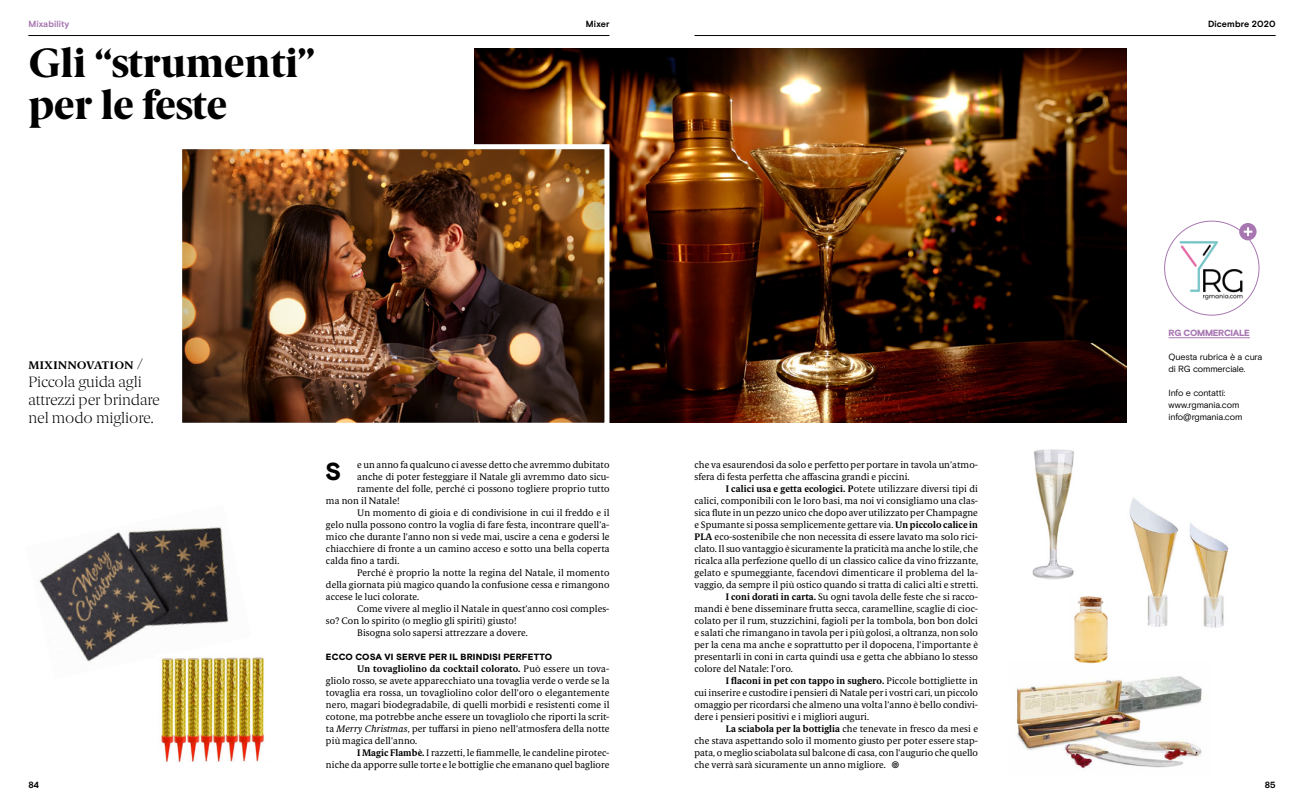
<style>
.page{position:relative;width:1304px;height:808px;background:#fff}
.page>*{position:absolute;margin:0;border:0;box-sizing:border-box;transform-origin:0 0}
.TITOLO_41_42_Berling{font:800 41px/42px "Berlingske Serif";color:#000}
.TXT-Capolettera{font:900 24.5px "Basis Grotesque Pro";color:#000}
.SOMMARIO_14_16_Berli{font:300 15px/18px "Berlingske Serif";color:#000}
.TXT-Corrente_9_5_12{font:9.5px/12px "Berlingske Serif Tx";letter-spacing:.01em;color:#000;text-align:justify}
.TXT-Capolettera-2{font:9.5px "Berlingske Serif Tx";letter-spacing:.01em;color:#000}
.TXT_Box_Basis_9_12{font:9px/12px "Basis Grotesque Pro";letter-spacing:-.02em;color:#000}
.TITOLETTO_PARAGRAFO{font:900 9px "Basis Grotesque Pro";letter-spacing:.02em;color:#000}
.t1{font:700 9px "Basis Grotesque Pro";letter-spacing:.01em;color:#000}
.t2{font:900 9px "Basis Grotesque Pro";letter-spacing:-.035em;color:#a877b2}
.t3{font:700 9px "Basis Grotesque Pro";letter-spacing:.01em;color:#a877b2}
.s1{font-family:"Berlingske Serif D Bd";font-weight:400}
.s2{font-weight:700}
.s3{font-style:italic}
</style>
<div class="page">
<img style="left:1165px;top:222px;width:94px;height:93px">
<hr style="left:28px;top:35px;width:581px;height:1px;background:#000">
<hr style="left:694px;top:35px;width:582px;height:1px;background:#000">
<hr style="left:1169px;top:337px;width:81px;height:1px;background:#a877b2">
<img style="left:475px;top:48px;width:651px;height:375px">
<svg style="left:1239px;top:223px;width:18px;height:17px"></svg>
<img style="left:182px;top:142px;width:430px;height:281px">
<img style="left:39px;top:527px;width:190px;height:135px">
<img style="left:1016px;top:676px;width:186px;height:92px">
<img style="left:1129px;top:497px;width:100px;height:131px">
<img style="left:1032px;top:449px;width:42px;height:131px">
<img style="left:1074px;top:596px;width:34px;height:68px">
<img style="left:156px;top:654px;width:109px;height:109px">
<p class="t3" style="left:28px;top:19px;width:43px">Mixability</p>
<p class="t1" style="left:586px;top:19px;width:25px">Mixer</p>
<p class="t1" style="left:1208px;top:19px;width:69px">Dicembre 2020</p>
<p class="TITOLO_41_42_Berling" style="left:28px;top:42px;width:288px">Gli “strumenti” per le feste</p>
<p class="SOMMARIO_14_16_Berli" style="left:28px;top:354px;width:133px"><span class="s1">mixinnovation</span> /<br>Piccola guida agli attrezzi per brindare nel modo migliore.</p>
<p class="TXT-Capolettera" style="left:325px;top:457px;width:18px">S</p>
<p class="TXT-Capolettera-2" style="left:357px;top:458px;width:254px">e un anno fa qualcuno ci avesse detto che avremmo dubitato</p>
<p class="TXT-Capolettera-2" style="left:357px;top:470px;width:254px">anche di poter festeggiare il Natale gli avremmo dato sicu-</p>
<p class="TXT-Capolettera-2" style="left:357px;top:482px;width:254px">ramente del folle, perché ci possono togliere proprio tutto</p>
<p class="TXT-Capolettera-2" style="left:326px;top:494px;width:75px">ma non il Natale!</p>
<p class="TXT-Corrente_9_5_12" style="left:326px;top:507px;width:285px;text-indent:31px">Un momento di gioia e di condivisione in cui il freddo e il gelo nulla possono contro la voglia di fare festa, incontrare quell’a&shy;mico che durante l’anno non si vede mai, uscire a cena e godersi le chiacchiere di fronte a un camino acceso e sotto una bella coperta calda fino a tardi.</p>
<p class="TXT-Corrente_9_5_12" style="left:326px;top:567px;width:285px;text-indent:31px">Perché è proprio la notte la regina del Natale, il momento della giornata più magico quando la confusione cessa e rimangono accese le luci colorate.</p>
<p class="TXT-Corrente_9_5_12" style="left:326px;top:603px;width:285px;text-indent:31px">Come vivere al meglio il Natale in quest’anno così comples&shy;so? Con lo spirito (o meglio gli spiriti) giusto!</p>
<p class="TXT-Corrente_9_5_12" style="left:357px;top:627px;width:172px">Bisogna solo sapersi attrezzare a dovere.</p>
<p class="TITOLETTO_PARAGRAFO" style="left:326px;top:652px;width:228px">ECCO COSA VI SERVE PER IL BRINDISI PERFETTO</p>
<p class="TXT-Corrente_9_5_12" style="left:326px;top:663px;width:285px;text-indent:31px"><span class="s2">Un tovagliolino da cocktail colorato.</span> Può essere un tova&shy;gliolo rosso, se avete apparecchiato una tovaglia verde o verde se la tovaglia era rossa, un tovagliolino color dell’oro o elegantemente nero, magari biodegradabile, di quelli morbidi e resistenti come il cotone, ma potrebbe anche essere un tovagliolo che riporti la scrit&shy;ta <span class="s3">Merry Christmas</span>, per tuffarsi in pieno nell’atmosfera della notte più magica dell’anno.</p>
<p class="TXT-Corrente_9_5_12" style="left:326px;top:747px;width:285px;text-align:right"><span class="s2">I Magic Flambè.</span> I razzetti, le fiammelle, le candeline pirotec-<br>niche da apporre sulle torte e le bottiglie che emanano quel bagliore</p>
<p class="TXT-Corrente_9_5_12" style="left:694px;top:459px;width:285px">che va esaurendosi da solo e perfetto per portare in tavola un’atmo&shy;sfera di festa perfetta che affascina grandi e piccini.</p>
<p class="TXT-Corrente_9_5_12" style="left:694px;top:483px;width:285px;text-indent:31px"><span class="s2">I calici usa e getta ecologici. P</span>otete utilizzare diversi tipi di calici, componibili con le loro basi, ma noi vi consigliamo una clas&shy;sica flute in un pezzo unico che dopo aver utilizzato per Champagne e Spumante si possa semplicemente gettare via. <span class="s2">Un piccolo calice in PLA</span> eco-sostenibile che non necessita di essere lavato ma solo rici&shy;clato. Il suo vantaggio è sicuramente la praticità ma anche lo stile, che ricalca alla perfezione quello di un classico calice da vino frizzante, gelato e spumeggiante, facendovi dimenticare il problema del la&shy;vaggio, da sempre il più ostico quando si tratta di calici alti e stretti.</p>
<p class="TXT-Corrente_9_5_12" style="left:694px;top:591px;width:285px;text-indent:31px"><span class="s2">I coni dorati in carta.</span> Su ogni tavola delle feste che si racco&shy;mandi è bene disseminare frutta secca, caramelline, scaglie di cioc&shy;colato per il rum, stuzzichini, fagioli per la tombola, bon bon dolci e salati che rimangano in tavola per i più golosi, a oltranza, non solo per la cena ma anche e soprattutto per il dopocena, l’importante è presentarli in coni in carta quindi usa e getta che abbiano lo stesso colore del Natale: l’oro.</p>
<p class="TXT-Corrente_9_5_12" style="left:694px;top:675px;width:285px;text-indent:31px"><span class="s2">I flaconi in pet con tappo in sughero.</span> Piccole bottigliette in cui inserire e custodire i pensieri di Natale per i vostri cari, un piccolo omaggio per ricordarsi che almeno una volta l’anno è bello condivi&shy;dere i pensieri positivi e i migliori auguri.</p>
<p class="TXT-Corrente_9_5_12" style="left:694px;top:723px;width:285px;text-indent:31px"><span class="s2">La sciabola per la bottiglia</span> che tenevate in fresco da mesi e che stava aspettando solo il momento giusto per poter essere stap&shy;pata, o meglio sciabolata sul balcone di casa, con l’augurio che quello che verrà sarà sicuramente un anno migliore. ❁</p>
<p class="t2" style="left:1169px;top:328px;width:83px">RG COMMERCIALE</p>
<p class="TXT_Box_Basis_9_12" style="left:1169px;top:351px;width:95px">Questa rubrica è a cura di RG commerciale.</p>
<p class="TXT_Box_Basis_9_12" style="left:1169px;top:387px;width:58px">Info e contatti:</p>
<p class="TXT_Box_Basis_9_12" style="left:1169px;top:399px;width:72px">www.rgmania.com</p>
<p class="TXT_Box_Basis_9_12" style="left:1169px;top:411px;width:75px">info@rgmania.com</p>
<p class="t1" style="left:28px;top:779px;width:12px">84</p>
<p class="t1" style="left:1265px;top:779px;width:12px">85</p>
</div>
